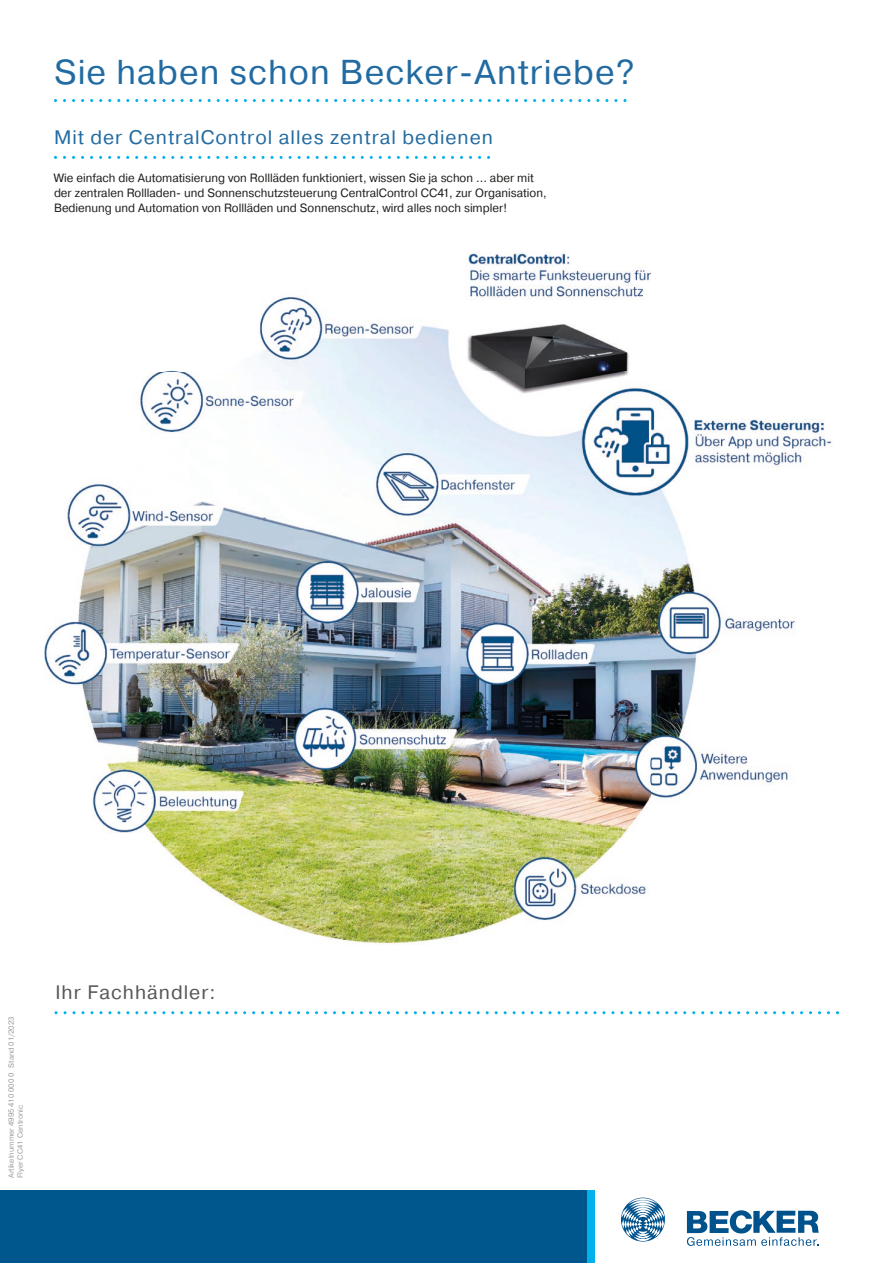
<style>
.page{position:relative;width:893px;height:1263px;background:#fff}
.page>*{position:absolute;margin:0;border:0;box-sizing:border-box;transform-origin:0 0}
.t1{font:34.5px "Pragmatica";letter-spacing:.03em;color:#226ba2}
.t2{font:19.5px "Pragmatica";letter-spacing:.05em;color:#226ba2}
.t3{font:19.5px "Pragmatica";letter-spacing:.05em;color:#575756}
.t4{font:12px/15px "Pragmatica";color:#1d1d1b}
.t5{font:7.5px/9px "Pragmatica";color:#9d9d9d}
</style>
<div class="page">
<svg style="left:54px;top:156px;width:436px;height:3px"></svg>
<svg style="left:54px;top:99px;width:572px;height:3px"></svg>
<svg style="left:621px;top:1197px;width:44px;height:44px"></svg>
<svg style="left:687px;top:1210px;width:132px;height:36px"></svg>
<div style="left:582px;top:1190px;width:13px;height:73px;background:#00b1eb"></div>
<div style="left:0;top:1190px;width:586px;height:73px;background:#00578e"></div>
<svg style="left:55px;top:1011px;width:784px;height:3px"></svg>
<img style="left:44px;top:252px;width:788px;height:692px">
<h1 class="t1" style="left:54px;top:51px;width:582px">Sie haben schon Becker-Antriebe?</h1>
<h2 class="t2" style="left:54px;top:125px;width:440px">Mit der CentralControl alles zentral bedienen</h2>
<p class="t4" style="left:54px;top:171px;width:494px">Wie einfach die Automatisierung von Rollläden funktioniert, wissen Sie ja schon ... aber mit der zentralen Rollladen- und Sonnenschutzsteuerung CentralControl CC41, zur Organisation,<br>Bedienung und Automation von Rollläden und Sonnenschutz, wird alles noch simpler!</p>
<p class="t5" style="left:7px;top:1178px;width:163px;rotate:-90deg">Artikelnummer 4995 410 000 0 Stand 01/2023<br>Flyer CC41 Centronic</p>
<h2 class="t3" style="left:56px;top:980px;width:162px">Ihr Fachhändler:</h2>
</div>
